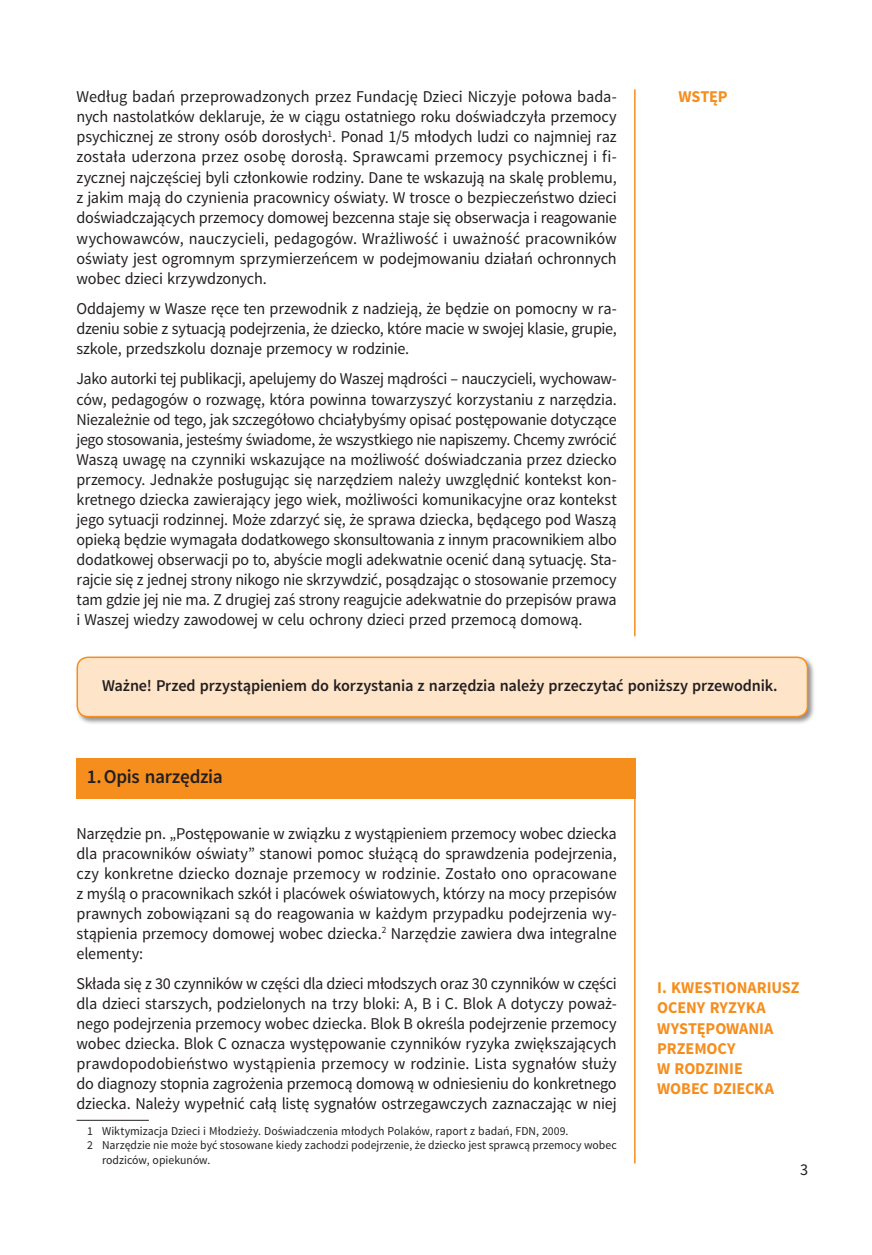
<style>
.page{position:relative;width:872px;height:1255px;background:#fff}
.page>*{position:absolute;margin:0;border:0;box-sizing:border-box;transform-origin:0 0}
.t1{font:600 19.5px "Source Sans Pro";letter-spacing:-.015em;color:#231f20}
.t2{font:16.5px/20.1px "Source Sans Pro";letter-spacing:-.015em;color:#231f20;text-align:justify}
.t3{font:600 16.5px "Source Sans Pro";letter-spacing:-.01em;color:#231f20}
.t4{font:700 16.5px/20.2px "Source Sans Pro";letter-spacing:-.005em;color:#f68e1e}
.t5{font:12px "Source Sans Pro";color:#231f20}
</style>
<div class="page">
<div style="left:77px;top:757px;width:558px;height:41px;background:#f68e1e"></div>
<hr style="left:77px;top:1119px;width:72px;height:1px;background:#231f20">
<div style="left:75px;top:655px;width:746px;height:76px;background:#231f20;opacity:.5"></div>
<div style="left:77px;top:657px;width:730px;height:59px;background:#fee5c9;border-radius:11px"></div>
<div style="left:77px;top:656px;width:731px;height:61px;border:2px solid #f68e1e;border-radius:11px"></div>
<hr style="left:634px;top:89px;width:1px;height:547px;background:#f68e1e">
<hr style="left:634px;top:757px;width:1px;height:406px;background:#f68e1e">
<p class="t2" style="left:77px;top:86px;width:542px">Według badań przeprowadzonych przez Fundację Dzieci Niczyje połowa bada&shy;nych nastolatków deklaruje, że w ciągu ostatniego roku doświadczyła przemocy psychicznej ze strony osób dorosłych<sup>1</sup>. Ponad 1/5 młodych ludzi co najmniej raz została uderzona przez osobę dorosłą. Sprawcami przemocy psychicznej i fi&shy;zycznej najczęściej byli członkowie rodziny. Dane te wskazują na skalę problemu, z jakim mają do czynienia pracownicy oświaty. W trosce o bezpieczeństwo dzieci doświadczających przemocy domowej bezcenna staje się obserwacja i reagowanie wychowawców, nauczycieli, pedagogów. Wrażliwość i uważność pracowników oświaty jest ogromnym sprzymierzeńcem w podejmowaniu działań ochronnych wobec dzieci krzywdzonych.</p>
<p class="t2" style="left:77px;top:299px;width:542px">Oddajemy w Wasze ręce ten przewodnik z nadzieją, że będzie on pomocny w ra&shy;dzeniu sobie z sytuacją podejrzenia, że dziecko, które macie w swojej klasie, grupie, szkole, przedszkolu doznaje przemocy w rodzinie.</p>
<p class="t2" style="left:77px;top:369px;width:542px;text-align:left">Jako autorki tej publikacji, apelujemy do Waszej mądrości – nauczycieli, wychowaw&shy;ców, pedagogów o rozwagę, która powinna towarzyszyć korzystaniu z narzędzia.<br>Niezależnie od tego, jak szczegółowo chciałybyśmy opisać postępowanie dotyczące jego stosowania, jesteśmy świadome, że wszystkiego nie napiszemy. Chcemy zwrócić Waszą uwagę na czynniki wskazujące na możliwość doświadczania przez dziecko przemocy. Jednakże posługując się narzędziem należy uwzględnić kontekst kon&shy;kretnego dziecka zawierający jego wiek, możliwości komunikacyjne oraz kontekst jego sytuacji rodzinnej. Może zdarzyć się, że sprawa dziecka, będącego pod Waszą opieką będzie wymagała dodatkowego skonsultowania z innym pracownikiem albo dodatkowej obserwacji po to, abyście mogli adekwatnie ocenić daną sytuację. Sta&shy;rajcie się z jednej strony nikogo nie skrzywdzić, posądzając o stosowanie przemocy tam gdzie jej nie ma. Z drugiej zaś strony reagujcie adekwatnie do przepisów prawa i Waszej wiedzy zawodowej w celu ochrony dzieci przed przemocą domową.</p>
<p class="t4" style="left:678px;top:87px;width:49px">WSTĘP</p>
<p class="t3" style="left:102px;top:675px;width:677px">Ważne! Przed przystąpieniem do korzystania z narzędzia należy przeczytać poniższy przewodnik.</p>
<p class="t1" style="left:87px;top:763px;width:138px">1.Opis narzędzia</p>
<p class="t2" style="left:77px;top:823px;width:542px">Narzędzie pn. „Postępowanie w związku z wystąpieniem przemocy wobec dziecka dla pracowników oświaty” stanowi pomoc służącą do sprawdzenia podejrzenia, czy konkretne dziecko doznaje przemocy w rodzinie. Zostało ono opracowane z myślą o pracownikach szkół i placówek oświatowych, którzy na mocy przepisów prawnych zobowiązani są do reagowania w każdym przypadku podejrzenia wy&shy;stąpienia przemocy domowej wobec dziecka. <sup>2</sup> Narzędzie zawiera dwa integralne elementy:</p>
<p class="t2" style="left:77px;top:973px;width:542px">Składa się z 30 czynników w części dla dzieci młodszych oraz 30 czynników w części dla dzieci starszych, podzielonych na trzy bloki: A, B i C. Blok A dotyczy poważ&shy;nego podejrzenia przemocy wobec dziecka. Blok B określa podejrzenie przemocy wobec dziecka. Blok C oznacza występowanie czynników ryzyka zwiększających prawdopodobieństwo wystąpienia przemocy w rodzinie. Lista sygnałów służy do diagnozy stopnia zagrożenia przemocą domową w odniesieniu do konkretnego dziecka. Należy wypełnić całą listę sygnałów ostrzegawczych zaznaczając w niej</p>
<p class="t5" style="left:87px;top:1123px;width:481px">1 Wiktymizacja Dzieci i Młodzieży. Doświadczenia młodych Polaków, raport z badań, FDN, 2009.</p>
<p class="t5" style="left:87px;top:1137px;width:531px">2 Narzędzie nie może być stosowane kiedy zachodzi podejrzenie, że dziecko jest sprawcą przemocy wobec</p>
<p class="t5" style="left:102px;top:1151px;width:108px">rodziców, opiekunów.</p>
<p class="t4" style="left:657px;top:978px;width:144px">I. KWESTIONARI USZ<br>OCENY RYZYKA<br>WYSTĘPOWANIA<br>PRZEMOCY<br>WRODZINIE<br>WOBEC DZIECKA</p>
<p class="t2" style="left:800px;top:1160px;width:10px">3</p>
</div>
